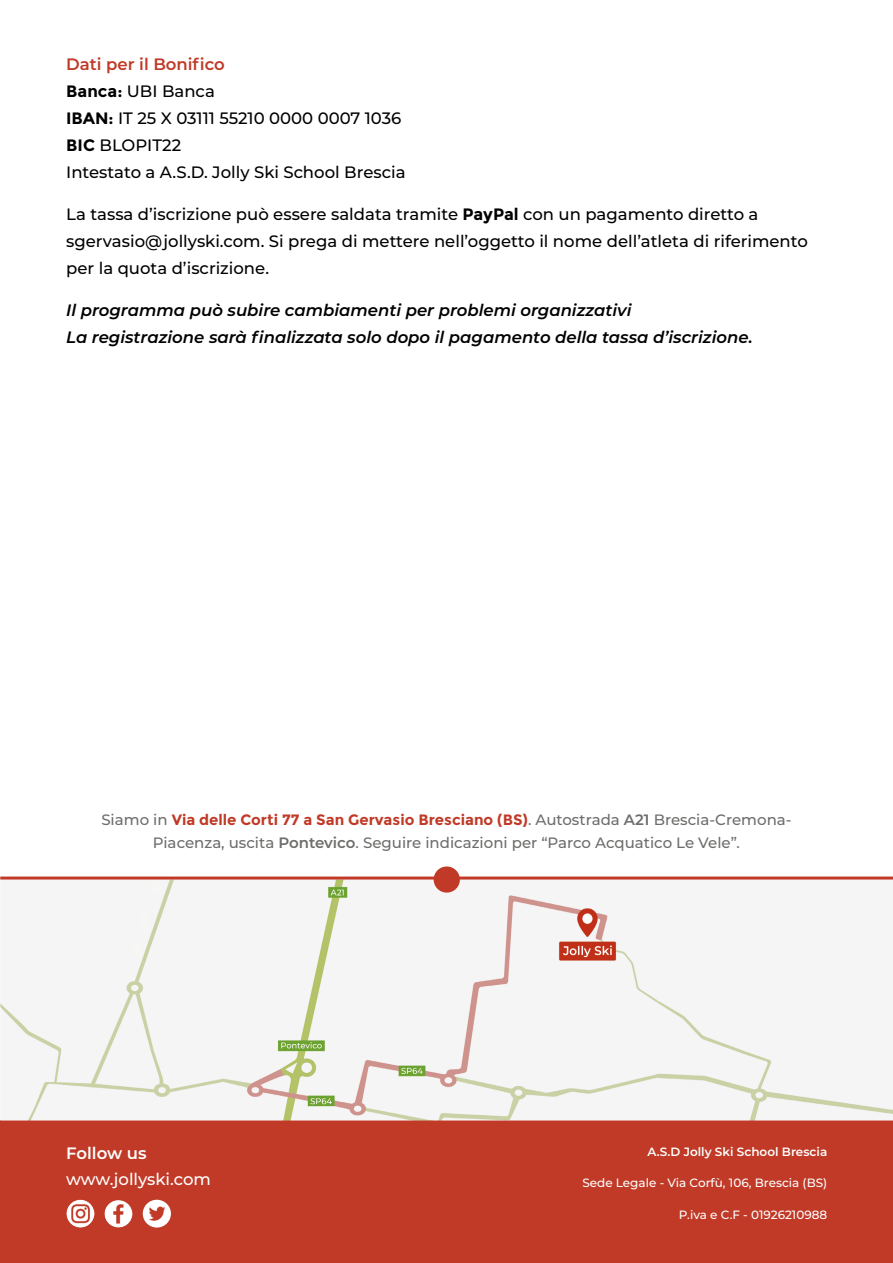
<style>
.page{position:relative;width:893px;height:1263px;background:#fff}
.page>*{position:absolute;margin:0;border:0;box-sizing:border-box;transform-origin:0 0}
.t1{font:500 16.5px/27px "Montserrat";color:#000}
.t2{font:italic 600 16.5px/27px "Montserrat";color:#000}
.t3{font:500 16.5px "Montserrat";color:#fff}
.t4{font:600 16.5px "Montserrat";color:#fff}
.t5{font:500 15px/22.5px "Montserrat";color:#6d6d6c;text-align:center}
.t6{font:500 12px "Montserrat";color:#fff}
.t7{font:600 12px "Montserrat";color:#fff}
.s1{font-weight:600;color:#c03a27}
.s2{font-weight:700}
.s3{font-weight:700;color:#c03a27}
.s4{font-weight:600}
</style>
<div class="page">
<div style="left:0;top:1120px;width:893px;height:143px;background:#c03a27"></div>
<img style="left:0;top:879px;width:893px;height:241px">
<hr style="left:0;top:876px;width:443px;height:3px;background:#c03a27">
<hr style="left:454px;top:876px;width:439px;height:3px;background:#c03a27">
<div style="left:434px;top:866px;width:26px;height:27px;background:#c03a27;border-radius:50%"></div>
<img style="left:66px;top:1200px;width:28px;height:27px;border-radius:14px">
<img style="left:104px;top:1200px;width:29px;height:27px;border-radius:14px">
<img style="left:143px;top:1200px;width:28px;height:27px;border-radius:14px">
<p class="t1" style="left:66px;top:50px;width:341px"><span class="s1">Dati per il Bonifico<br></span><span class="s2">Banca:</span> UBI Banca<br><span class="s2">IBAN:</span> IT 25 X 03111 55210 0000 0007 1036<br><span class="s2">BIC</span> BLOPIT22<br>Intestato a A.S.D. Jolly Ski School Brescia</p>
<p class="t1" style="left:66px;top:200px;width:743px">La tassa d’iscrizione può essere saldata tramite <span class="s2">PayPal</span> con un pagamento diretto a sgervasio@jollyski.com. Si prega di mettere nell’oggetto il nome dell’atleta di riferimento per la quota d’iscrizione.</p>
<p class="t2" style="left:66px;top:296px;width:688px">Il programma può subire cambiamenti per problemi organizzativi<br>La registrazione sarà finalizzata solo dopo il pagamento della tassa d’iscrizione.</p>
<p class="t5" style="left:101px;top:808px;width:692px">Siamo in <span class="s3">Via delle Corti 77 a San Gervasio Bresciano (BS)</span>. Autostrada <span class="s4">A21</span> Brescia-Cremona-<br>Piacenza, uscita <span class="s4">Pontevico</span>. Seguire indicazioni per “Parco Acquatico Le Vele”.</p>
<p class="t4" style="left:66px;top:1141px;width:82px">Follow us</p>
<p class="t3" style="left:66px;top:1167px;width:146px">www.jollyski.com</p>
<p class="t7" style="left:647px;top:1143px;width:181px">A.S.D Jolly Ski School Brescia</p>
<p class="t6" style="left:582px;top:1175px;width:246px">Sede Legale - Via Corfù, 106, Brescia (BS)</p>
<p class="t6" style="left:679px;top:1206px;width:150px">P.iva e C.F - 01926210988</p>
</div>
